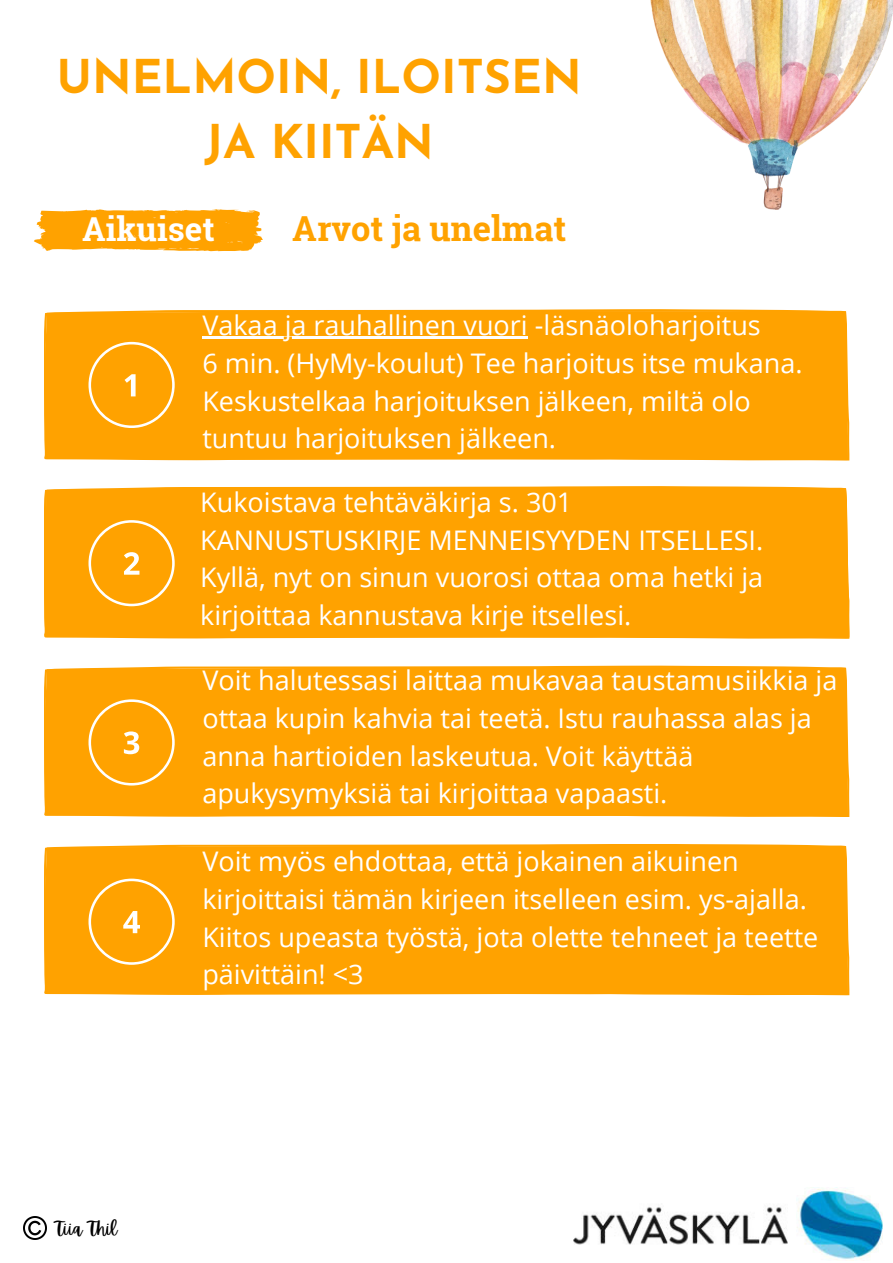
<style>
.page{position:relative;width:893px;height:1263px;background:#fff}
.page>*{position:absolute;margin:0;border:0;box-sizing:border-box;transform-origin:0 0}
.t1{font:700 46.5px/64.7px "Josefin Sans";color:#ffa200;text-align:center}
.t2{font:700 34.5px "Roboto Slab";color:#ffa200}
.t3{font:700 33px "Roboto Slab";color:#fff}
.t4{font:27px/37.7px "Open Sans";color:#fff}
.t5{font:18px "Apricots";color:#000}
</style>
<div class="page">
<div style="left:44px;top:487px;width:805px;height:152px;background:#ffa200"></div>
<div style="left:44px;top:309px;width:805px;height:152px;background:#ffa200"></div>
<svg style="left:88px;top:342px;width:87px;height:86px"></svg>
<svg style="left:88px;top:520px;width:87px;height:86px"></svg>
<svg style="left:34px;top:209px;width:229px;height:42px"></svg>
<hr style="left:202px;top:337px;width:326px;height:2px;background:#fff">
<img style="left:574px;top:1187px;width:308px;height:74px">
<img style="left:650px;top:0;width:243px;height:209px">
<div style="left:44px;top:666px;width:805px;height:151px;background:#ffa200"></div>
<svg style="left:88px;top:699px;width:87px;height:86px"></svg>
<div style="left:44px;top:844px;width:805px;height:151px;background:#ffa200"></div>
<svg style="left:88px;top:879px;width:87px;height:86px"></svg>
<img style="left:24px;top:1216px;width:23px;height:23px">
<h1 class="t1" style="left:57px;top:49px;width:526px">UNELMOIN, ILOITSEN<br>JA KIITÄN</h1>
<p class="t3" style="left:82px;top:206px;width:134px">Aikuiset</p>
<p class="t2" style="left:292px;top:205px;width:275px">Arvot ja unelmat</p>
<p class="t4" style="left:202px;top:306px;width:602px">Vakaa ja rauhallinen vuori -läsnäoloharjoitus<br>6 min. (HyMy-koulut) Tee harjoitus itse mukana.<br>Keskustelkaa harjoituksen jälkeen, miltä olo tuntuu harjoituksen jälkeen.</p>
<p class="t4" style="left:200px;top:483px;width:564px">Kukoistava tehtäväkirja s. 301<br>KANNUSTUSKIRJE MENNEISYYDEN ITSELLESI.<br>Kyllä, nyt on sinun vuorosi ottaa oma hetki ja kirjoittaa kannustava kirje itsellesi.</p>
<p class="t4" style="left:202px;top:661px;width:636px">Voit halutessasi laittaa mukavaa taustamusiikkia ja ottaa kupin kahvia tai teetä. Istu rauhassa alas ja anna hartioiden laskeutua. Voit käyttää apukysymyksiä tai kirjoittaa vapaasti.</p>
<p class="t4" style="left:202px;top:842px;width:617px">Voit myös ehdottaa, että jokainen aikuinen kirjoittaisi tämän kirjeen itselleen esim. ys-ajalla.<br>Kiitos upeasta työstä, jota olette tehneet ja teette päivittäin! &lt;3</p>
<p class="t5" style="left:55px;top:1218px;width:63px">Tiia Thil</p>
</div>
